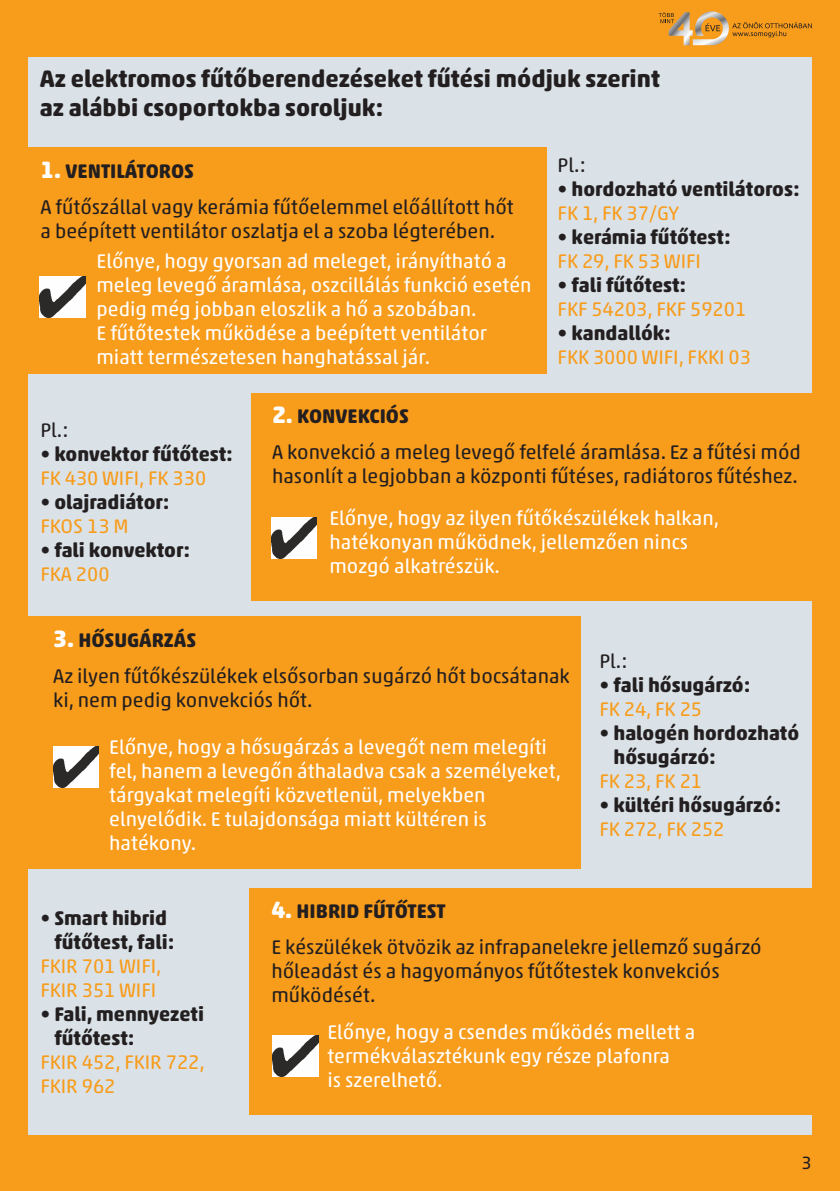
<style>
.page{position:relative;width:840px;height:1191px;background:#fff}
.page>*{position:absolute;margin:0;border:0;box-sizing:border-box;transform-origin:0 0}
.t1{font:700 24px "Akko Rounded Pro";color:#231f20}
.t2{font:20px/24px "Akko Rounded Pro";color:#fff}
.t3{font:20px/24px "Akko Rounded Pro";color:#231f20}
.t4{font:700 20px/24px "Akko Rounded Pro";color:#231f20}
.t5{font:20px/24px "Akko Rounded Pro";color:#f89c1c}
.t6{font:18px "Akko Rounded Pro";color:#231f20}
.s1{font-size:24px;color:#fff}
.s2{font-weight:400;color:#f89c1c}
.s3{font-weight:700;color:#231f20}
.s4{color:#dae2e7}
</style>
<div class="page">
<div style="left:0;top:0;width:839px;height:1191px;background:#f89c1c"></div>
<div style="left:28px;top:57px;width:783px;height:1077px;background:#dae2e7"></div>
<div style="left:16px;top:147px;width:530px;height:227px;background:#f89c1c"></div>
<div style="left:251px;top:393px;width:561px;height:207px;background:#f89c1c"></div>
<div style="left:28px;top:616px;width:553px;height:253px;background:#f89c1c"></div>
<div style="left:249px;top:888px;width:561px;height:227px;background:#f89c1c"></div>
<svg style="left:658px;top:11px;width:153px;height:34px"></svg>
<img style="left:40px;top:276px;width:45px;height:41px">
<img style="left:271px;top:517px;width:45px;height:41px">
<img style="left:53px;top:746px;width:46px;height:41px">
<img style="left:272px;top:1035px;width:46px;height:41px">
<p class="t1" style="left:40px;top:64px;width:621px">Az elektromos fűtőberendezéseket fűtési módjuk szerint</p>
<p class="t1" style="left:40px;top:93px;width:345px">az alábbi csoportokba soroljuk:</p>
<p class="t4" style="left:40px;top:158px;width:155px"><span class="s1">1.</span> VENTILÁTOROS</p>
<p class="t3" style="left:40px;top:194px;width:474px">A fűtőszállal vagy kerámia fűtőelemmel előállított hőt</p>
<p class="t3" style="left:40px;top:218px;width:456px">a beépített ventilátor oszlatja el a szoba légterében.</p>
<p class="t2" style="left:96px;top:249px;width:436px">Előnye, hogy gyorsan ad meleget, irányítható a meleg levegő áramlása, oszcillálás funkció esetén pedig még jobban eloszlik a hő a szobában.<br>E fűtőtestek működése a beépített ventilátor miatt természetesen hanghatással jár.</p>
<p class="t4" style="left:272px;top:404px;width:138px"><span class="s1">2.</span> KONVEKCIÓS</p>
<p class="t3" style="left:272px;top:440px;width:530px">A konvekció a meleg levegő felfelé áramlása. Ez a fűtési mód hasonlít a legjobban a központi fűtéses, radiátoros fűtéshez.</p>
<p class="t2" style="left:329px;top:506px;width:391px">Előnye, hogy az ilyen fűtőkészülékek halkan, hatékonyan működnek, jellemzően nincs</p>
<p class="t2" style="left:329px;top:554px;width:172px">mozgó alkatrészük.</p>
<p class="t3" style="left:557px;top:153px;width:30px">Pl.:</p>
<p class="t4" style="left:557px;top:177px;width:243px">• hordozható ventilátoros:<br><span class="s2">FK 1, FK 37/GY</span></p>
<p class="t4" style="left:557px;top:225px;width:175px">• kerámia fűtőtest:<br><span class="s2">FK 29, FK 53 WIFI</span></p>
<p class="t5" style="left:557px;top:273px;width:190px"><span class="s3">• fali fűtőtest:<br></span>FKF 54203, FKF 59201</p>
<p class="t5" style="left:557px;top:321px;width:195px"><span class="s3">• kandallók:<br></span>FKK 3000 WIFI, FKKI 03</p>
<p class="t3" style="left:40px;top:417px;width:30px">Pl.:</p>
<p class="t4" style="left:40px;top:441px;width:194px">• konvektor fűtőtest:</p>
<p class="t5" style="left:40px;top:465px;width:167px">FK 430 WIFI, FK 330</p>
<p class="t4" style="left:40px;top:489px;width:131px">• olajradiátor:</p>
<p class="t5" style="left:40px;top:513px;width:90px">FKOS 13 M</p>
<p class="t4" style="left:40px;top:537px;width:151px">• fali konvektor:</p>
<p class="t5" style="left:40px;top:561px;width:71px">FKA 200</p>
<p class="t4" style="left:53px;top:627px;width:144px"><span class="s1">3.</span> HŐSUGÁRZÁS</p>
<p class="t3" style="left:53px;top:663px;width:518px">Az ilyen fűtőkészülékek elsősorban sugárzó hőt bocsátanak ki, nem pedig konvekciós hőt.</p>
<p class="t2" style="left:109px;top:735px;width:453px">Előnye, hogy a hősugárzás a levegőt nem melegíti fel, hanem a levegőn áthaladva csak a személyeket, tárgyakat melegíti közvetlenül, melyekben elnyelődik. E tulajdonsága miatt kültéren is hatékony.</p>
<p class="t3" style="left:599px;top:649px;width:30px">Pl.:</p>
<p class="t4" style="left:599px;top:673px;width:152px">• fali hősugárzó:<br><span class="s2">FK 24, FK 25</span></p>
<p class="t4" style="left:599px;top:721px;width:201px">• halogén hordozható</p>
<p class="t4" style="left:599px;top:745px;width:118px"><span class="s4">•</span> hősugárzó:<br><span class="s2">FK 23, FK 21</span></p>
<p class="t4" style="left:599px;top:793px;width:183px">• kültéri hősugárzó:<br><span class="s2">FK 272, FK 252</span></p>
<p class="t4" style="left:40px;top:906px;width:128px">• Smart hibrid</p>
<p class="t4" style="left:40px;top:930px;width:136px"><span class="s4">•</span> fűtőtest, fali:</p>
<p class="t5" style="left:40px;top:954px;width:123px">FKIR 701 WIFI,</p>
<p class="t5" style="left:40px;top:978px;width:117px">FKIR 351 WIFI</p>
<p class="t4" style="left:40px;top:1002px;width:165px">• Fali, mennyezeti</p>
<p class="t4" style="left:40px;top:1026px;width:96px"><span class="s4">•</span> fűtőtest:</p>
<p class="t5" style="left:40px;top:1050px;width:166px">FKIR 452, FKIR 722,</p>
<p class="t5" style="left:40px;top:1074px;width:76px">FKIR 962</p>
<p class="t4" style="left:271px;top:899px;width:175px"><span class="s1">4.</span> HIBRID FŰTŐTEST</p>
<p class="t3" style="left:271px;top:935px;width:491px">E készülékek ötvözik az infrapanelekre jellemző sugárzó hőleadást és a hagyományos fűtőtestek konvekciós működését.</p>
<p class="t2" style="left:327px;top:1019px;width:369px">Előnye, hogy a csendes működés mellett a termékválasztékunk egy része plafonra</p>
<p class="t2" style="left:327px;top:1067px;width:117px">is szerelhető.</p>
<p class="t6" style="left:801px;top:1152px;width:12px">3</p>
</div>
